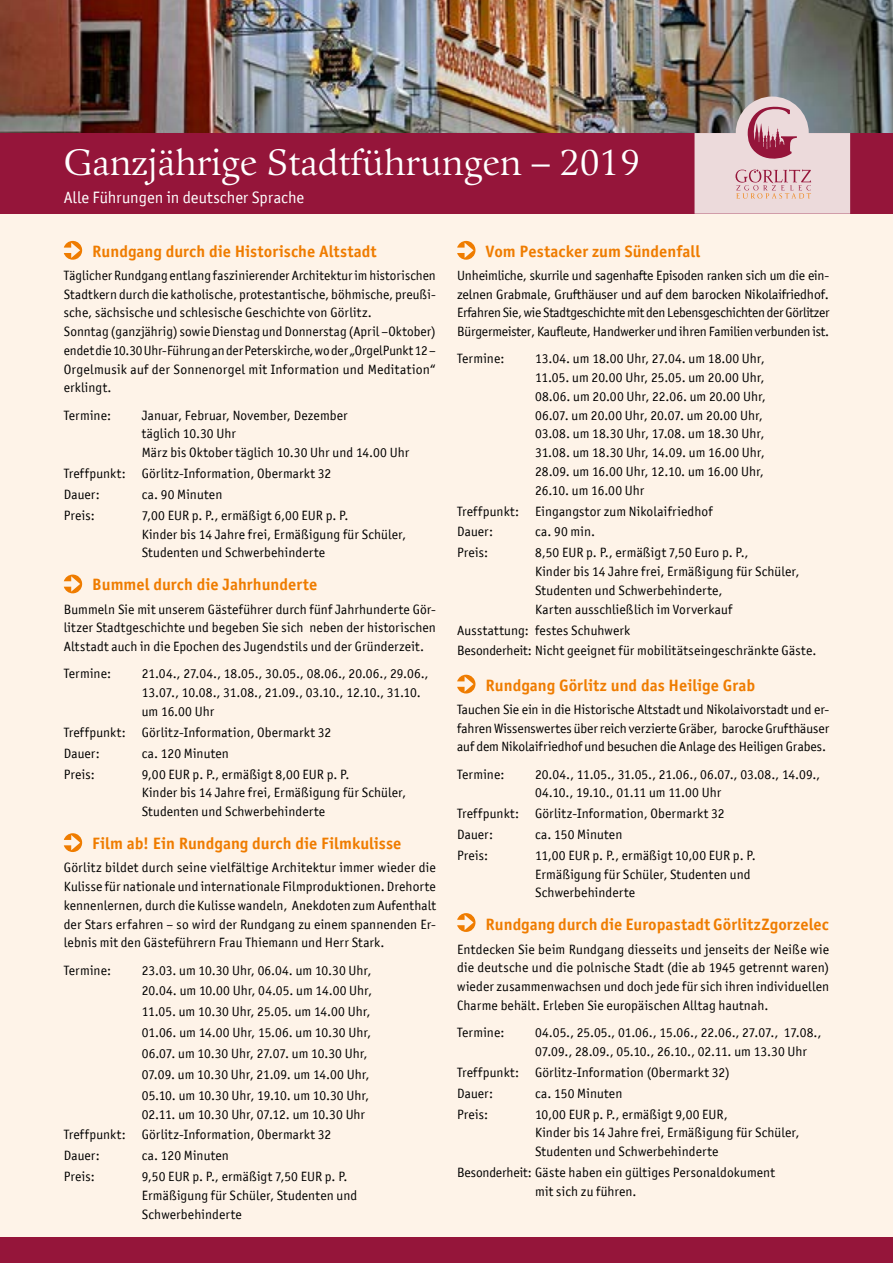
<style>
.page{position:relative;width:893px;height:1263px;background:#fff}
.page>*{position:absolute;margin:0;border:0;box-sizing:border-box;transform-origin:0 0}
.t1{font:36px "Guardi LT Std";color:#fff}
.t2{font:700 16.5px "Officina Sans E";color:#ef7c00}
.t3{font:16.5px "Officina San ITC";color:#fff}
.t4{font:13.5px/18.8px "Officina San ITC";letter-spacing:.01em;color:#000}
</style>
<div class="page">
<img style="left:0;top:0;width:893px;height:133px">
<div style="left:0;top:184px;width:893px;height:1079px;background:#fef3e8"></div>
<svg style="left:64px;top:241px;width:18px;height:19px"></svg>
<svg style="left:64px;top:574px;width:18px;height:19px"></svg>
<svg style="left:64px;top:833px;width:18px;height:19px"></svg>
<svg style="left:457px;top:241px;width:18px;height:19px"></svg>
<svg style="left:457px;top:675px;width:18px;height:18px"></svg>
<svg style="left:457px;top:913px;width:18px;height:19px"></svg>
<div style="left:0;top:1237px;width:893px;height:26px;background:#95153a"></div>
<div style="left:0;top:133px;width:893px;height:81px;background:#95153a"></div>
<svg style="left:694px;top:97px;width:156px;height:117px;background:#ccb5b8"></svg>
<h1 class="t1" style="left:64px;top:141px;width:577px">Ganzjährige Stadtführungen – 2019</h1>
<p class="t3" style="left:64px;top:188px;width:242px">Alle Führungen in deutscher Sprache</p>
<p class="t2" style="left:92px;top:241px;width:286px">Rundgang durch die Historische Altstadt</p>
<p class="t4" style="left:64px;top:266px;width:374px">Täglicher Rundgang entlang faszinierender Architektur im historischen Stadtkern durch die katholische, protestantische, böhmische, preußi&shy;sche, sächsische und schlesische Geschichte von Görlitz.<br>Sonntag (ganzjährig) sowie Dienstag und Donnerstag (April –Oktober) endet die 10.30 Uhr-Führung an der Peterskirche, wo der „OrgelPunkt 12 – Orgelmusik auf der Sonnenorgel mit Information und Meditation“ erklingt.</p>
<p class="t4" style="left:64px;top:406px;width:49px">Termine:</p>
<p class="t4" style="left:142px;top:406px;width:269px">Januar, Februar, November, Dezember<br>täglich 10.30 Uhr<br>März bis Oktober täglich 10.30 Uhr und 14.00 Uhr</p>
<p class="t4" style="left:64px;top:463px;width:269px;line-height:20.9px">Treffpunkt: Görlitz-Information, Obermarkt 32<br>Dauer:</p>
<p class="t4" style="left:142px;top:485px;width:82px">ca. 90 Minuten</p>
<p class="t4" style="left:64px;top:506px;width:32px">Preis:</p>
<p class="t4" style="left:142px;top:506px;width:266px">7,00 EUR p. P., ermäßigt 6,00 EUR p. P.<br>Kinder bis 14 Jahre frei, Ermäßigung für Schüler,<br>Studenten und Schwerbehinderte</p>
<p class="t2" style="left:92px;top:574px;width:227px">Bummel durch die Jahrhunderte</p>
<p class="t4" style="left:64px;top:600px;width:374px;text-align:justify">Bummeln Sie mit unserem Gästeführer durch fünf Jahrhunderte Gör&shy;litzer Stadtgeschichte und begeben Sie sich neben der historischen Altstadt auch in die Epochen des Jugendstils und der Gründerzeit.</p>
<p class="t4" style="left:64px;top:664px;width:49px">Termine:</p>
<p class="t4" style="left:142px;top:664px;width:288px">21.04., 27.04., 18.05., 30.05., 08.06., 20.06., 29.06.,<br>13.07., 10.08., 31.08., 21.09., 03.10., 12.10., 31.10. um 16.00 Uhr</p>
<p class="t4" style="left:64px;top:722px;width:269px;line-height:20.9px">Treffpunkt: Görlitz-Information, Obermarkt 32<br>Dauer:</p>
<p class="t4" style="left:142px;top:744px;width:89px">ca. 120 Minuten</p>
<p class="t4" style="left:64px;top:764px;width:32px">Preis:</p>
<p class="t4" style="left:142px;top:764px;width:266px">9,00 EUR p. P., ermäßigt 8,00 EUR p. P.<br>Kinder bis 14 Jahre frei, Ermäßigung für Schüler,<br>Studenten und Schwerbehinderte</p>
<p class="t2" style="left:92px;top:833px;width:311px">Film ab! Ein Rundgang durch die Filmkulisse</p>
<p class="t4" style="left:64px;top:858px;width:374px;text-align:justify">Görlitz bildet durch seine vielfältige Architektur immer wieder die Kulisse für nationale und internationale Filmproduktionen. Drehorte kennenlernen, durch die Kulisse wandeln, Anekdoten zum Aufenthalt der Stars erfahren – so wird der Rundgang zu einem spannenden Er&shy;lebnis mit den Gästeführern Frau Thiemann und Herr Stark.</p>
<p class="t4" style="left:64px;top:960px;width:49px">Termine:</p>
<p class="t4" style="left:142px;top:959px;width:232px;line-height:20.9px">23.03. um 10.30 Uhr, 06.04. um 10.30 Uhr, 20.04. um 10.00 Uhr, 04.05. um 14.00 Uhr, 11.05. um 10.30 Uhr, 25.05. um 14.00 Uhr, 01.06. um 14.00 Uhr, 15.06. um 10.30 Uhr, 06.07. um 10.30 Uhr, 27.07. um 10.30 Uhr, 07.09. um 10.30 Uhr, 21.09. um 14.00 Uhr, 05.10. um 10.30 Uhr, 19.10. um 10.30 Uhr,</p>
<p class="t4" style="left:64px;top:1103px;width:303px;line-height:20.9px;text-indent:78px">02.11. um 10.30 Uhr, 07.12. um 10.30 Uhr<br>Treffpunkt: Görlitz-Information, Obermarkt 32<br>Dauer:</p>
<p class="t4" style="left:142px;top:1146px;width:89px">ca. 120 Minuten</p>
<p class="t4" style="left:64px;top:1167px;width:32px">Preis:</p>
<p class="t4" style="left:142px;top:1167px;width:217px">9,50 EUR p. P., ermäßigt 7,50 EUR p. P.<br>Ermäßigung für Schüler, Studenten und<br>Schwerbehinderte</p>
<p class="t2" style="left:486px;top:241px;width:216px">Vom Pestacker zum Sündenfall</p>
<p class="t4" style="left:457px;top:266px;width:374px;text-align:justify">Unheimliche, skurrile und sagenhafte Episoden ranken sich um die ein&shy;zelnen Grabmale, Grufthäuser und auf dem barocken Nikolaifriedhof.<br>Erfahren Sie, wie Stadtgeschichte mit den Lebensgeschichten der Görlitzer Bürgermeister, Kaufleute, Handwerker und ihren Familien verbunden ist.</p>
<p class="t4" style="left:457px;top:349px;width:49px">Termine:</p>
<p class="t4" style="left:535px;top:349px;width:232px">13.04. um 18.00 Uhr, 27.04. um 18.00 Uhr, 11.05. um 20.00 Uhr, 25.05. um 20.00 Uhr, 08.06. um 20.00 Uhr, 22.06. um 20.00 Uhr, 06.07. um 20.00 Uhr, 20.07. um 20.00 Uhr, 03.08. um 18.30 Uhr, 17.08. um 18.30 Uhr, 31.08. um 18.30 Uhr, 14.09. um 16.00 Uhr, 28.09. um 16.00 Uhr, 12.10. um 16.00 Uhr, 26.10. um 16.00 Uhr</p>
<p class="t4" style="left:457px;top:501px;width:257px;line-height:20.9px">Treffpunkt: Eingangstor zum Nikolaifriedhof<br>Dauer:</p>
<p class="t4" style="left:535px;top:522px;width:61px">ca. 90 min.</p>
<p class="t4" style="left:457px;top:543px;width:32px">Preis:</p>
<p class="t4" style="left:535px;top:543px;width:266px">8,50 EUR p. P., ermäßigt 7,50 Euro p. P.,<br>Kinder bis 14 Jahre frei, Ermäßigung für Schüler, Studenten und Schwerbehinderte,<br>Karten ausschließlich im Vorverkauf</p>
<p class="t4" style="left:457px;top:619px;width:361px;line-height:20.9px">Ausstattung: festes Schuhwerk<br>Besonderheit: Nicht geeignet für mobilitätseingeschränkte Gäste.</p>
<p class="t2" style="left:486px;top:675px;width:271px">Rundgang Görlitz und das Heilige Grab</p>
<p class="t4" style="left:457px;top:700px;width:374px;text-align:justify">Tauchen Sie ein in die Historische Altstadt und Nikolaivorstadt und er&shy;fahren Wissenswertes über reich verzierte Gräber, barocke Grufthäuser auf dem Nikolaifriedhof und besuchen die Anlage des Heiligen Grabes.</p>
<p class="t4" style="left:457px;top:764px;width:49px">Termine:</p>
<p class="t4" style="left:535px;top:764px;width:287px">20.04., 11.05., 31.05., 21.06., 06.07., 03.08., 14.09.,<br>04.10., 19.10., 01.11 um 11.00 Uhr</p>
<p class="t4" style="left:457px;top:803px;width:269px;line-height:20.9px">Treffpunkt: Görlitz-Information, Obermarkt 32<br>Dauer:</p>
<p class="t4" style="left:535px;top:825px;width:89px">ca. 150 Minuten</p>
<p class="t4" style="left:457px;top:846px;width:32px">Preis:</p>
<p class="t4" style="left:535px;top:846px;width:222px">11,00 EUR p. P., ermäßigt 10,00 EUR p. P.<br>Ermäßigung für Schüler, Studenten und<br>Schwerbehinderte</p>
<p class="t2" style="left:486px;top:915px;width:345px">Rundgang durch die Europastadt GörlitzZgorzelec</p>
<p class="t4" style="left:457px;top:940px;width:374px;text-align:justify">Entdecken Sie beim Rundgang diesseits und jenseits der Neiße wie die deutsche und die polnische Stadt (die ab 1945 getrennt waren) wieder zusammenwachsen und doch jede für sich ihren individuellen Charme behält. Erleben Sie europäischen Alltag hautnah.</p>
<p class="t4" style="left:457px;top:1023px;width:49px">Termine:</p>
<p class="t4" style="left:535px;top:1023px;width:288px">04.05., 25.05., 01.06., 15.06., 22.06., 27.07., 17.08.,<br>07.09., 28.09., 05.10., 26.10., 02.11. um 13.30 Uhr</p>
<p class="t4" style="left:457px;top:1062px;width:274px;line-height:20.9px">Treffpunkt: Görlitz-Information (Obermarkt 32)<br>Dauer:</p>
<p class="t4" style="left:535px;top:1084px;width:89px">ca. 150 Minuten</p>
<p class="t4" style="left:457px;top:1104px;width:32px">Preis:</p>
<p class="t4" style="left:535px;top:1104px;width:266px">10,00 EUR p. P., ermäßigt 9,00 EUR,<br>Kinder bis 14 Jahre frei, Ermäßigung für Schüler,<br>Studenten und Schwerbehinderte</p>
<p class="t4" style="left:535px;top:1163px;width:241px;text-indent:-78px">Besonderheit: Gäste haben ein gültiges Personaldokument mit sich zu führen.</p>
</div>
